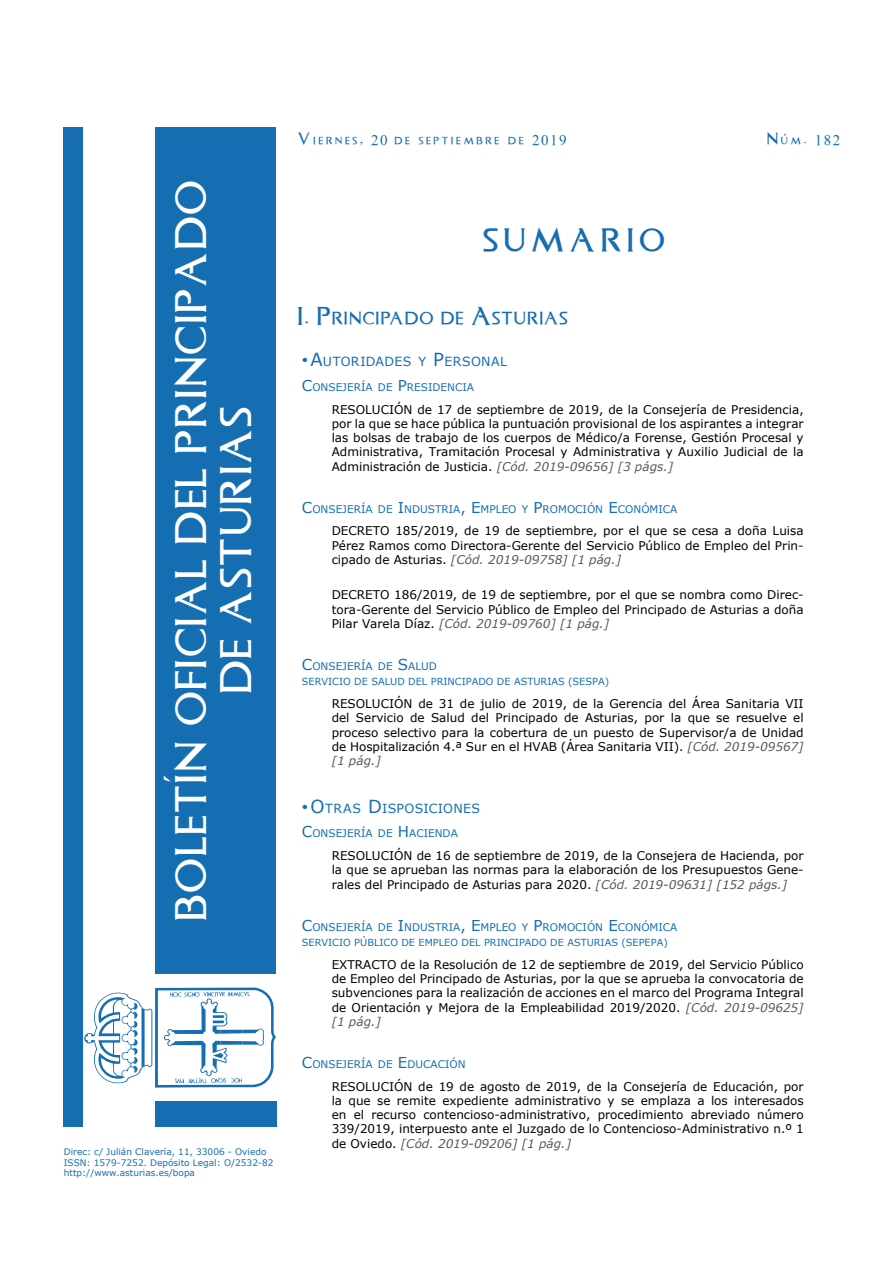
<style>
.page{position:relative;width:893px;height:1263px;background:#fff}
.page>*{position:absolute;margin:0;border:0;box-sizing:border-box;transform-origin:0 0}
.t1{font:36px/45px "Asturica";letter-spacing:.05em;color:#fff;text-align:center}
.SUMARIO{font:27px "Asturica";letter-spacing:.2em;color:#156eb2}
.SUM_Secc{font:14.7px "Asturica";letter-spacing:.075em;color:#156eb2}
.FECHA_Cabecera{font:13.5px "Asturica";letter-spacing:.2em;color:#156eb2}
.SUM_SubSecc{font:12.6px "Verdana";letter-spacing:.025em;color:#156eb2}
.SUM_Anuncio{font:12px/14.2px "Verdana";color:#000;text-align:justify}
.SUM_Organismo{font:10.5px "Verdana";color:#156eb2}
.SUM_SubOrganismo{font:9.75px "Verdana";color:#156eb2}
.PIE{font:9px "Verdana";color:#156eb2}
.s1{font-size:15px}
.s2{font-size:21px}
.s3{font-family:"Asturica";font-size:18px}
.s4{font-size:18px}
.s5{font-style:italic;color:#58585a}
</style>
<div class="page">
<div style="left:155px;top:1101px;width:121px;height:26px;background:#156eb2"></div>
<div style="left:156px;top:128px;width:120px;height:846px;background:#156eb2"></div>
<div style="left:64px;top:128px;width:19px;height:999px;background:#156eb2"></div>
<svg style="left:84px;top:987px;width:192px;height:100px"></svg>
<p class="t1" style="left:165px;top:921px;width:742px;rotate:-90deg">BOLETÍN OFICIAL DEL PRINCIPADO<br>DE ASTURIAS</p>
<p class="PIE" style="left:64px;top:1146px;width:204px">Direc: c/ Julián Clavería, 11, 33006 - Oviedo</p>
<p class="PIE" style="left:64px;top:1157px;width:211px">ISSN: 1579-7252. Depósito Legal: O/2532-82</p>
<p class="PIE" style="left:64px;top:1167px;width:133px">http://www.asturias.es/bopa</p>
<p class="FECHA_Cabecera" style="left:298px;top:129px;width:271px">Viernes, <span class="s1">20</span> de septiembre de <span class="s1">2019</span></p>
<p class="FECHA_Cabecera" style="left:767px;top:129px;width:75px">Núm. <span class="s1">182</span></p>
<p class="SUMARIO" style="left:483px;top:219px;width:184px">SUMARIO</p>
<p class="SUM_Secc" style="left:298px;top:307px;width:272px"><span class="s2">I. P</span>RINCIPADO DE <span class="s2">A</span>STURIAS</p>
<p class="SUM_SubSecc" style="left:302px;top:353px;width:207px"><span class="s3">•</span><span class="s4">A</span>UTORIDADES Y <span class="s4">P</span>ERSONAL</p>
<p class="SUM_Organismo" style="left:302px;top:380px;width:173px"><span class="s1">C</span>ONSEJERÍA DE <span class="s1">P</span>RESIDENCIA</p>
<p class="SUM_Anuncio" style="left:332px;top:402px;width:25px">Resol</p>
<p class="SUM_Anuncio" style="left:332px;top:402px;width:473px;text-indent:40px">ución de 17 de septiembre de 2019, de la Consejería de Presidencia, por la que se hace pública la puntuación provisional de los aspirantes a integrar las bolsas de trabajo de los cuerpos de Médico/a Forense, Gestión Procesal y Administrativa, Tramitación Procesal y Administrativa y Auxilio Judicial de la Administración de Justicia. <span class="s5">[Cód. 2019‑09656] [3 págs.]</span></p>
<p class="SUM_Organismo" style="left:302px;top:502px;width:369px"><span class="s1">C</span>ONSEJERÍA DE <span class="s1">I</span> NDUSTRIA<span class="s1">, E</span>MPLEO Y <span class="s1">P</span>ROMOCIÓN <span class="s1">E</span>CONÓMICA</p>
<p class="SUM_Anuncio" style="left:332px;top:523px;width:473px">Decreto 185/2019, de 19 de septiembre, por el que se cesa a doña Luisa Pérez Ramos como Directora-Gerente del Servicio Público de Empleo del Prin&shy;cipado de Asturias. <span class="s5">[Cód. 2019‑09758] [1 pág.]</span></p>
<p class="SUM_Anuncio" style="left:332px;top:587px;width:473px">Decreto 186/2019, de 19 de septiembre, por el que se nombra como Direc&shy;tora-Gerente del Servicio Público de Empleo del Principado de Asturias a doña Pilar Varela Díaz. <span class="s5">[Cód. 2019‑09760] [1 pág.]</span></p>
<p class="SUM_Organismo" style="left:302px;top:659px;width:137px"><span class="s1">C</span>ONSEJERÍA DE <span class="s1">S</span>ALUD</p>
<p class="SUM_SubOrganismo" style="left:302px;top:676px;width:20px">Servicio</p>
<p class="SUM_SubOrganismo" style="left:354px;top:676px;width:90px">de Salud del Principado</p>
<p class="SUM_SubOrganismo" style="left:497px;top:676px;width:51px">de Asturias</p>
<p class="SUM_SubOrganismo" style="left:568px;top:676px;width:42px">(SESPA)</p>
<p class="SUM_Anuncio" style="left:332px;top:696px;width:25px">Resol</p>
<p class="SUM_Anuncio" style="left:332px;top:696px;width:473px;text-indent:40px">ución de 31 de julio de 2019, de la Gerencia del Área Sanitaria VII del Servicio de Salud del Principado de Asturias, por la que se resuelve el proceso selectivo para la cobertura de un puesto de Supervisor/a de U nidad de Hospitalización 4.ª Sur en el HVAB (Área Sanitaria VII). <span class="s5">[Cód. 2019‑09567] [1 pág.]</span></p>
<p class="SUM_SubSecc" style="left:302px;top:800px;width:180px"><span class="s3">•</span><span class="s4">O</span>TRAS <span class="s4">D</span>ISPOSICIONES</p>
<p class="SUM_Organismo" style="left:302px;top:827px;width:157px"><span class="s1">C</span>ONSEJERÍA DE <span class="s1">H</span>ACIENDA</p>
<p class="SUM_Anuncio" style="left:332px;top:848px;width:25px">Resol</p>
<p class="SUM_Anuncio" style="left:332px;top:848px;width:473px;text-indent:40px">ución de 16 de septiembre de 2019, de la Consejera de Hacienda, por la que se aprueban las normas para la elaboración de los Presupuestos Gene&shy;rales del Principado de Asturias para 2020. <span class="s5">[Cód. 2019‑09631] [152 págs.]</span></p>
<p class="SUM_Organismo" style="left:302px;top:920px;width:369px"><span class="s1">C</span>ONSEJERÍA DE <span class="s1">I</span> NDUSTRIA<span class="s1">, E</span>MPLEO Y <span class="s1">P</span>ROMOCIÓN <span class="s1">E</span>CONÓMICA</p>
<p class="SUM_SubOrganismo" style="left:302px;top:936px;width:20px">Servicio</p>
<p class="SUM_SubOrganismo" style="left:354px;top:936px;width:20px">Público</p>
<p class="SUM_SubOrganismo" style="left:401px;top:936px;width:25px">de Empl</p>
<p class="SUM_SubOrganismo" style="left:444px;top:936px;width:53px">eo del Principado</p>
<p class="SUM_SubOrganismo" style="left:550px;top:936px;width:51px">de Asturias</p>
<p class="SUM_SubOrganismo" style="left:621px;top:936px;width:48px">(SEPEPA)</p>
<p class="SUM_Anuncio" style="left:332px;top:957px;width:25px">Extracto</p>
<p class="SUM_Anuncio" style="left:332px;top:957px;width:473px;text-indent:69px">de la Resolución de 12 de septiembre de 2019, del Servicio Público de Empleo del Principado de Asturias, por la que se aprueba la convocatoria de subvenciones para la realización de acciones en el marco del Programa Integral de Orientación y Mejora de la Empleabilidad 2019/2020. <span class="s5">[Cód. 2019‑09625] [1 pág.]</span></p>
<p class="SUM_Organismo" style="left:302px;top:1057px;width:130px"><span class="s1">C</span>ONSEJERÍA DE <span class="s1">E</span>DUCAC</p>
<p class="SUM_Organismo" style="left:445px;top:1057px;width:22px">IÓN</p>
<p class="SUM_Anuncio" style="left:332px;top:1079px;width:25px">Resol</p>
<p class="SUM_Anuncio" style="left:332px;top:1079px;width:473px;text-indent:40px">ución de 19 de agosto de 2019, de la Consejería de Educación, por la que se remite expediente administrativo y se emplaza a los interesados en el recurso contencioso-administrativo, procedimiento abreviado número 339/2019, interpuesto ante el Juzgado de lo Contencioso-Administrativo n.º 1 de Oviedo. <span class="s5">[Cód. 2019‑09206] [1 pág.]</span></p>
</div>
